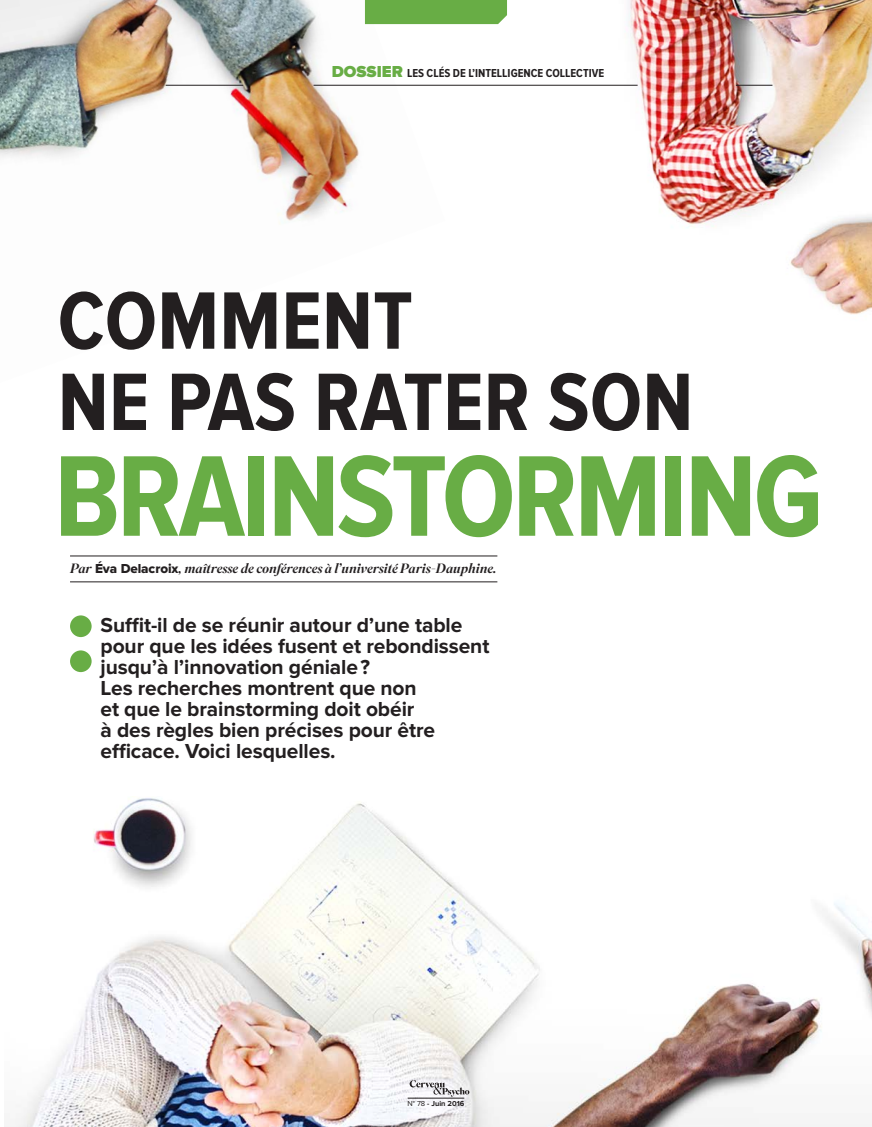
<style>
.page{position:relative;width:872px;height:1127px;background:#fff}
.page>*{position:absolute;margin:0;border:0;box-sizing:border-box;transform-origin:0 0}
.dossier_titre{font:700 119.1px "Proxima Nova Cond";letter-spacing:-.03em;color:#68ad45}
.dossier_titre-2{font:700 84.45px/81.3px "Proxima Nova Cond";color:#231f20}
.t1{font:700 21px/21px "Proxima Nova";letter-spacing:-.005em;color:#231f20}
.signature{font:italic 500 13.5px "Superior Title";letter-spacing:-.005em;color:#231f20}
.tetiere_dossier{font:700 12px "Proxima Nova Cond";color:#231f20}
.t2{font:700 7.5px "Proxima Nova";color:#231f20}
.s1{font-family:"Proxima Nova";font-weight:900;font-size:16.5px;color:#68ad45}
.s2{font-family:"Proxima Nova Extrabld";font-weight:400;font-style:normal}
.s3{font-weight:400}
</style>
<div class="page">
<svg style="left:70px;top:615px;width:22px;height:57px"></svg>
<img style="left:557px;top:0;width:315px;height:315px">
<img style="left:0;top:0;width:445px;height:224px">
<div style="left:365px;top:0;width:142px;height:24px;background:#68ad45"></div>
<img style="left:4px;top:803px;width:868px;height:324px">
<img style="left:49px;top:798px;width:165px;height:105px">
<hr style="left:70px;top:556px;width:427px;height:1px;background:#231f20">
<hr style="left:70px;top:581px;width:427px;height:1px;background:#231f20">
<hr style="left:313px;top:85px;width:324px;height:1px;background:#231f20">
<hr style="left:166px;top:85px;width:77px;height:1px;background:#231f20">
<hr style="left:736px;top:85px;width:36px;height:1px;background:#231f20">
<hr style="left:407px;top:1098px;width:57px;height:1px;background:#231f20">
<svg style="left:409px;top:1080px;width:60px;height:16px"></svg>
<p class="tetiere_dossier" style="left:332px;top:66px;width:274px"><span class="s1">DOSSIER</span> LES CLÉS DE L’INTELLIGENCE COLLECTIVE</p>
<p class="dossier_titre-2" style="left:58px;top:285px;width:637px">COMMENT<br>NE PAS RATER SON</p>
<p class="dossier_titre" style="left:54px;top:430px;width:771px">BRAINSTORMING</p>
<p class="signature" style="left:70px;top:561px;width:428px">Par <span class="s2">Éva Delacroix</span>, maîtresse de conférences à l’université Paris-Dauphine.</p>
<p class="t1" style="left:100px;top:615px;width:390px">Suffit-il de se réunir autour d’une table pour que les idées fusent et rebondissent jusqu’à l’innovation géniale ?<br>Les recherches montrent que non<br>et que le brainstorming doit obéir<br>à des règles bien précises pour être efficace. Voici lesquelles.</p>
<p class="t2" style="left:407px;top:1099px;width:58px"><span class="s3">N° 78</span> - Juin 2016</p>
</div>
